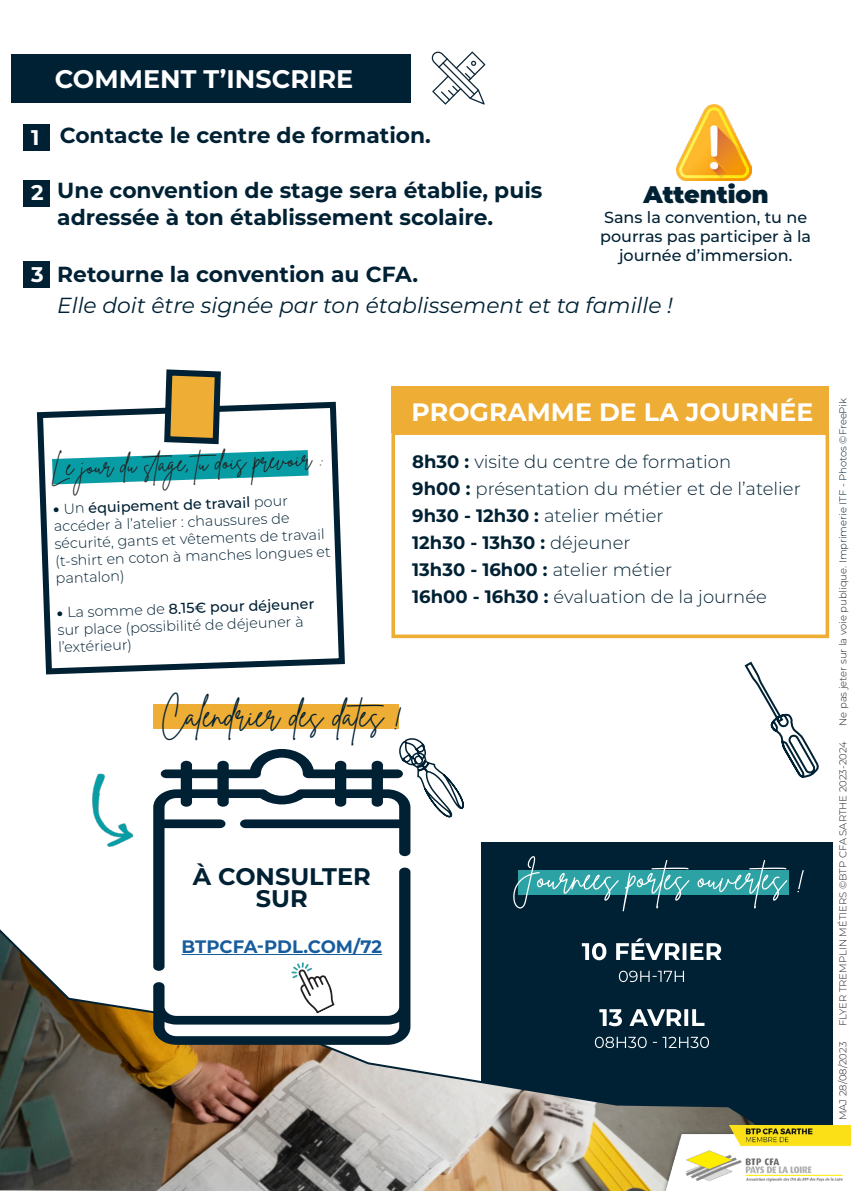
<style>
.page{position:relative;width:851px;height:1191px;background:#fff}
.page>*{position:absolute;margin:0;border:0;box-sizing:border-box;transform-origin:0 0}
.t1{font:33px "Brittany Signature";color:#fff}
.t2{font:33px "Brittany Signature";color:#002134}
.t3{font:700 25.4px "Montserrat";color:#fff}
.t4{font:700 25.2px "Montserrat";color:#fff}
.t5{font:24px "Brittany Signature";color:#231f20}
.t6{font:700 24px "Montserrat";color:#fff}
.t7{font:700 24px/22px "Montserrat";color:#002134;text-align:center}
.t8{font:900 24px "Montserrat";color:#002134}
.t9{font:700 21.8px/26.2px "Montserrat";color:#002134}
.t10{font:italic 21.8px "Montserrat";color:#002134}
.t11{font:700 21.2px "Montserrat";color:#fff}
.t12{font:300 18px "Montserrat";color:#002134}
.t13{font:700 18px "Montserrat";color:#002134}
.t14{font:700 18px "Montserrat";color:#175d9e}
.t15{font:500 16px/19.2px "Montserrat";color:#002134;text-align:center}
.t16{font:16px "Montserrat";color:#fff}
.t17{font:300 14.4px/17.2px "Montserrat";color:#002134}
.t18{font:300 10px "Montserrat";color:#231f20}
.s1{font-weight:900}
.s2{font-weight:500}
.s3{font-weight:700}
.s4{font-weight:300}
.s5{color:#002134}
</style>
<div class="page">
<svg style="left:850px;top:1125px;width:1px;height:22px"></svg>
<div style="left:481px;top:842px;width:351px;height:349px;background:#002134"></div>
<svg style="left:0;top:913px;width:756px;height:278px"></svg>
<div style="left:11px;top:54px;width:399px;height:48px;background:#002134"></div>
<div style="left:24px;top:125px;width:26px;height:26px;background:#002134"></div>
<div style="left:24px;top:180px;width:26px;height:26px;background:#002134"></div>
<div style="left:24px;top:261px;width:26px;height:26px;background:#002134"></div>
<div style="left:391px;top:431px;width:438px;height:207px;border:4px solid #eead35"></div>
<div style="left:391px;top:386px;width:438px;height:47px;background:#eead35"></div>
<img style="left:676px;top:105px;width:75px;height:75px">
<img style="left:659px;top:1125px;width:191px;height:66px">
<div style="left:518px;top:870px;width:270px;height:24px;background:#2da2a4"></div>
<img style="left:92px;top:773px;width:42px;height:74px">
<svg style="left:36px;top:401px;width:309px;height:274px"></svg>
<svg style="left:52px;top:369px;width:256px;height:115px"></svg>
<svg style="left:744px;top:661px;width:75px;height:117px"></svg>
<svg style="left:399px;top:738px;width:65px;height:83px"></svg>
<svg style="left:431px;top:52px;width:54px;height:53px"></svg>
<svg style="left:153px;top:970px;width:257px;height:74px"></svg>
<svg style="left:153px;top:749px;width:257px;height:221px"></svg>
<div style="left:153px;top:705px;width:246px;height:24px;background:#eead35"></div>
<svg style="left:291px;top:962px;width:43px;height:51px"></svg>
<p class="t3" style="left:55px;top:60px;width:300px">COMMENT T’INSCRIRE</p>
<p class="t11" style="left:31px;top:122px;width:10px">1</p>
<p class="t9" style="left:60px;top:121px;width:372px">Contacte le centre de formation.</p>
<p class="t11" style="left:31px;top:178px;width:14px">2</p>
<p class="t9" style="left:57px;top:176px;width:486px">Une convention de stage sera établie, puis adressée à ton établissement scolaire.</p>
<p class="t8" style="left:643px;top:177px;width:127px">Attention</p>
<p class="t15" style="left:600px;top:207px;width:212px">Sans la convention, tu ne pourras pas participer à la journée d’immersion.</p>
<p class="t11" style="left:31px;top:259px;width:14px">3</p>
<p class="t9" style="left:57px;top:260px;width:362px">Retourne la convention au CFA.</p>
<p class="t10" style="left:57px;top:290px;width:617px">Elle doit être signée par ton établissement et ta famille !</p>
<p class="t5" style="left:50px;top:452px;width:275px;rotate:-2deg">Le jour du st age, tu dois prévoir :</p>
<p class="t17" style="left:53px;top:500px;width:277px;rotate:-2deg"><span class="s1">•</span> Un <span class="s2">équipement de travail</span> pour accéder à l’atelier : chaussures de sécurité, gants et vêtements de travail (t-shirt en coton à manches longues et pantalon)</p>
<p class="t17" style="left:57px;top:603px;width:259px;rotate:-2deg"><span class="s1">•</span> La somme de <span class="s2">8.15€ pour déjeuner </span>sur place (possibilité de déjeuner à l’extérieur)</p>
<p class="t4" style="left:411px;top:394px;width:403px">PROGRAMME DE LA JOURNÉE</p>
<p class="t12" style="left:412px;top:449px;width:320px"><span class="s3">8h30 :</span> visite du centre de formation</p>
<p class="t12" style="left:412px;top:476px;width:390px"><span class="s3">9h00 :</span> présentation du métier et de l’atelier</p>
<p class="t12" style="left:412px;top:503px;width:253px"><span class="s3">9h30 - 12h30 :</span> atelier métier</p>
<p class="t13" style="left:412px;top:529px;width:220px">12h30 - 13h30 : <span class="s4">déjeuner</span></p>
<p class="t12" style="left:412px;top:557px;width:261px"><span class="s3">13h30 - 16h00 :</span> atelier métier</p>
<p class="t12" style="left:412px;top:584px;width:356px"><span class="s3">16h00 - 16h30 :</span> évaluation de la journée</p>
<p class="t2" style="left:161px;top:694px;width:243px">Calendrier des dates !</p>
<p class="t7" style="left:193px;top:864px;width:179px">À CONSULTER<br>SUR</p>
<p class="t14" style="left:182px;top:933px;width:202px">BTPCFA-PDL.COM/72</p>
<p class="t1" style="left:511px;top:857px;width:295px">Journées portes ouvertes !</p>
<p class="t6" style="left:581px;top:934px;width:142px">10 FÉVRIER</p>
<p class="t16" style="left:618px;top:965px;width:69px">09H-17H</p>
<p class="t6" style="left:599px;top:1000px;width:107px">13 AVRIL</p>
<p class="t16" style="left:594px;top:1031px;width:117px">08H30 - 12H30</p>
<p class="t18" style="left:836px;top:725px;width:329px;rotate:-90deg">Ne pas jeter sur la voie publique. <span class="s5">Imprimerie ITF - Photos ©FreePik</span></p>
<p class="t18" style="left:836px;top:1026px;width:287px;rotate:-90deg">FLYER TREMPLIN MÉTIERS ©BTP CFA SARTHE 2023-2024</p>
<p class="t18" style="left:836px;top:1120px;width:80px;rotate:-90deg">MAJ 28/08/2023</p>
</div>
